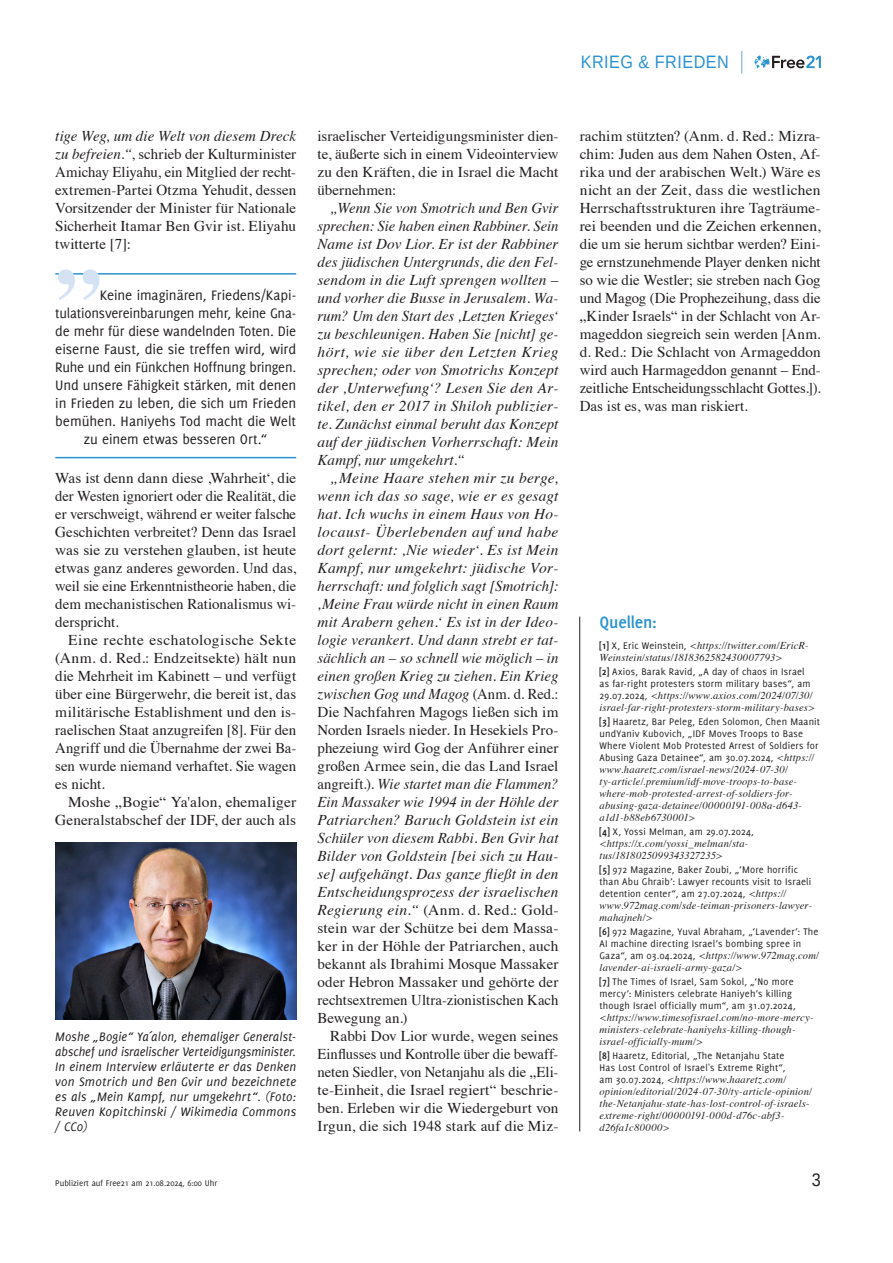
<style>
.page{position:relative;width:893px;height:1263px;background:#fff}
.page>*{position:absolute;margin:0;border:0;box-sizing:border-box;transform-origin:0 0}
.t1{font:700 91.5px "Times";color:#d4e2f4}
.t2{font:18px "Liberation Sans";letter-spacing:.03em;color:#2b93d1;scale:.9 1}
.t3{font:700 18px "Delicious";letter-spacing:-.01em;color:#2b93d1}
.t4{font:18px "Liberation Sans";color:#231f20;scale:.9 1}
.t5{font:15px/18px "Times";color:#231f20;text-align:justify}
.t6{font:italic 15px/18px "Times";letter-spacing:.01em;color:#231f20;text-align:justify}
.t7{font:15px "Delicious";letter-spacing:-.01em;color:#231f20}
.t8{font:italic 13.5px/15px "Delicious";letter-spacing:.015em;color:#231f20;text-align:justify}
.t9{font:italic 10.5px/12px "Times";letter-spacing:.02em;color:#231f20}
.t10{font:10.5px/12px "Delicious";letter-spacing:.015em;color:#231f20}
.t11{font:9px "Delicious";color:#231f20}
.s1{font-style:italic}
.s2{font-style:normal}
.s3{font-family:"Delicious";font-weight:700;font-style:normal}
.s4{font-family:"Delicious";font-style:normal}
.s5{font-weight:700}
.s6{font-family:"Times";font-style:italic}
</style>
<div class="page">
<svg style="left:755px;top:55px;width:66px;height:13px"></svg>
<svg style="left:741px;top:51px;width:1px;height:23px"></svg>
<hr style="left:55px;top:273px;width:241px;height:2px;background:#2b93d1">
<hr style="left:55px;top:457px;width:241px;height:1px;background:#2b93d1">
<img style="left:55px;top:843px;width:241px;height:176px">
<hr style="left:579px;top:617px;width:1px;height:514px;background:#231f20">
<p class="t2" style="left:581px;top:51px;width:166px">KRIEG &amp; FRIEDEN</p>
<p class="t5" style="left:55px;top:126px;width:242px"><span class="s1">tige Weg, um die Welt von diesem Dreck zu befreien.“</span>, schrieb der Kulturminister Amichay Eliyahu, ein Mitglied der recht&shy;extremen-Partei Otzma Yehudit, dessen Vorsitzender der Minister für Nationale Sicherheit Itamar Ben Gvir ist. Eliyahu twitterte [7]:</p>
<h1 class="t1" style="left:55px;top:165px;width:47px">„</h1>
<p class="t7" style="left:100px;top:287px;width:198px">Keine imaginären, Friedens/Kapi-</p>
<p class="t7" style="left:55px;top:305px;width:242px">tulationsvereinbarungen mehr, keine Gna-</p>
<p class="t7" style="left:55px;top:323px;width:242px">de mehr für diese wandelnden Toten. Die</p>
<p class="t7" style="left:55px;top:341px;width:242px">eiserne Faust, die sie treffen wird, wird</p>
<p class="t7" style="left:55px;top:359px;width:242px">Ruhe und ein Fünkchen Hoffnung bringen.</p>
<p class="t7" style="left:55px;top:377px;width:242px">Und unsere Fähigkeit stärken, mit denen</p>
<p class="t7" style="left:55px;top:395px;width:242px">in Frieden zu leben, die sich um Frieden</p>
<p class="t7" style="left:55px;top:413px;width:242px">bemühen. Haniyehs Tod macht die Welt</p>
<p class="t7" style="left:84px;top:431px;width:185px">zu einem etwas besseren Ort.“</p>
<p class="t5" style="left:55px;top:468px;width:242px">Was ist denn dann diese ,Wahrheitʻ, die der Westen ignoriert oder die Realität, die er verschweigt, während er weiter falsche Geschichten verbreitet? Denn das Israel was sie zu verstehen glauben, ist heute etwas ganz anderes geworden. Und das, weil sie eine Erkenntnistheorie haben, die dem mechanistischen Rationalismus wi&shy;derspricht.</p>
<p class="t5" style="left:55px;top:630px;width:242px;text-indent:13px">Eine rechte eschatologische Sekte (Anm. d. Red.: Endzeitsekte) hält nun die Mehrheit im Kabinett – und verfügt über eine Bürgerwehr, die bereit ist, das militärische Establishment und den is&shy;raelischen Staat anzugreifen [8]. Für den Angriff und die Übernahme der zwei Ba&shy;sen wurde niemand verhaftet. Sie wagen es nicht.</p>
<p class="t5" style="left:55px;top:792px;width:242px;text-align:right">Moshe „Bogie“ Ya'alon, ehemaliger<br>Generalstabschef der IDF, der auch als</p>
<p class="t8" style="left:55px;top:1029px;width:242px">Moshe „Bogie“ Ya´alon, ehemaliger Generalst&shy;abschef und israelischer Verteidigungsminister.<br>In einem Interview erläuterte er das Denken von Smotrich und Ben Gvir und bezeichnete es als „Mein Kampf, nur umgekehrt“. (Foto:<br>Reuven Kopitchinski / Wikimedia Commons / CC0)</p>
<p class="t5" style="left:317px;top:126px;width:242px">israelischer Verteidigungsminister dien&shy;te, äußerte sich in einem Videointerview zu den Kräften, die in Israel die Macht übernehmen:</p>
<p class="t6" style="left:317px;top:198px;width:242px;text-indent:13px">„Wenn Sie von Smotrich und Ben Gvir sprechen: Sie haben einen Rabbiner. Sein Name ist Dov Lior. Er ist der Rabbiner des jüdischen Untergrunds, die den Fel&shy;sendom in die Luft sprengen wollten – und vorher die Busse in Jerusalem. Wa&shy;rum? Um den Start des ,Letzten Kriegesʻ zu beschleunigen. Haben Sie [nicht] ge&shy;hört, wie sie über den Letzten Krieg sprechen; oder von Smotrichs Konzept der ,Unterwefungʻ? Lesen Sie den Ar&shy;tikel, den er 2017 in Shiloh publizier&shy;te. Zunächst einmal beruht das Konzept auf der jüdischen Vorherrschaft: Mein Kampf, nur umgekehrt.“</p>
<p class="t6" style="left:317px;top:468px;width:242px;text-indent:13px">„Meine Haare stehen mir zu berge, wenn ich das so sage, wie er es gesagt hat. Ich wuchs in einem Haus von Ho&shy;locaust- Überlebenden auf und habe dort gelernt: ,Nie wiederʻ. Es ist Mein Kampf, nur umgekehrt: jüdische Vor&shy;herrschaft: und folglich sagt [Smotrich]: ,Meine Frau würde nicht in einen Raum mit Arabern gehen.ʻ Es ist in der Ideo&shy;logie verankert. Und dann strebt er tat&shy;sächlich an – so schnell wie möglich – in einen großen Krieg zu ziehen. Ein Krieg zwischen Gog und Magog <span class="s2">(Anm. d. Red.:<br>Die Nachfahren Magogs ließen sich im Norden Israels nieder. In Hesekiels Pro&shy;phezeiung wird Gog der Anführer einer großen Armee sein, die das Land Israel angreift.)</span>. Wie startet man die Flammen?<br>Ein Massaker wie 1994 in der Höhle der Patriarchen? Baruch Goldstein ist ein Schüler von diesem Rabbi. Ben Gvir hat Bilder von Goldstein [bei sich zu Hau&shy;se] aufgehängt. Das ganze fließt in den Entscheidungsprozess der israelischen Regierung ein.“ <span class="s2">(Anm. d. Red.: Gold&shy;stein war der Schütze bei dem Massa&shy;ker in der Höhle der Patriarchen, auch bekannt als Ibrahimi Mosque Massaker oder Hebron Massaker und gehörte der rechtsextremen Ultra-zionistischen Kach Bewegung an.)</span></p>
<p class="t5" style="left:317px;top:1026px;width:242px;text-indent:13px">Rabbi Dov Lior wurde, wegen seines Einflusses und Kontrolle über die bewaff&shy;neten Siedler, von Netanjahu als die „Eli&shy;te-Einheit, die Israel regiert“ beschrie&shy;ben. Erleben wir die Wiedergeburt von Irgun, die sich 1948 stark auf die Miz-</p>
<p class="t5" style="left:580px;top:126px;width:242px">rachim stützten? (Anm. d. Red.: Mizra&shy;chim: Juden aus dem Nahen Osten, Af&shy;rika und der arabischen Welt.) Wäre es nicht an der Zeit, dass die westlichen Herrschaftsstrukturen ihre Tagträume&shy;rei beenden und die Zeichen erkennen, die um sie herum sichtbar werden? Eini&shy;ge ernstzunehmende Player denken nicht so wie die Westler; sie streben nach Gog und Magog (Die Prophezeihung, dass die „Kinder Israels“ in der Schlacht von Ar&shy;mageddon siegreich sein werden [Anm. d. Red.: Die Schlacht von Armageddon wird auch Harmageddon genannt – End&shy;zeitliche Entscheidungsschlacht Gottes.]).<br>Das ist es, was man riskiert.</p>
<p class="t3" style="left:600px;top:612px;width:59px">Quellen:</p>
<p class="t9" style="left:600px;top:638px;width:211px"><span class="s3">[1]</span> <span class="s4">X, Eric Weinstein,</span> &lt;https://twitter.com/EricR-<br>Weinstein/status/1818362582430007793&gt;</p>
<p class="t10" style="left:600px;top:665px;width:213px"><span class="s5">[2]</span> Axios, Barak Ravid, „A day of chaos in Israel as far-right protesters storm military bases“, am</p>
<p class="t9" style="left:600px;top:688px;width:217px"><span class="s4">29.07.2024,</span> &lt;https://www.axios.com/2024/07/30/ israel-far-right-protesters-storm-military-bases&gt;</p>
<p class="t10" style="left:600px;top:715px;width:222px"><span class="s5">[3]</span> Haaretz, Bar Peleg, Eden Solomon, Chen Maanit undYaniv Kubovich, „IDF Moves Troops to Base Where Violent Mob Protested Arrest of Soldiers for Abusing Gaza Detainee“, am 30.07.2024, <span class="s6">&lt;https://</span></p>
<p class="t9" style="left:600px;top:763px;width:204px">www.haaretz.com/israel-news/2024-07-30/ ty-article/.premium/idf-move-troops-to-base&shy;where-mob-protested-arrest-of-soldiers-for&shy;abusing-gaza-detainee/00000191-008a-d643- a1d1-b88eb6730001&gt;</p>
<p class="t10" style="left:600px;top:825px;width:156px"><span class="s5">[4]</span> X, Yossi Melman, am 29.07.2024,</p>
<p class="t9" style="left:600px;top:837px;width:150px">&lt;https://x.com/yossi_melman/sta&shy;tus/1818025099343327235&gt;</p>
<p class="t10" style="left:600px;top:863px;width:213px"><span class="s5">[5]</span> 972 Magazine, Baker Zoubi, „‘More horrific than Abu Ghraib’: Lawyer recounts visit to Israeli detention center“, am 27.07.2024, <span class="s6">&lt;https://</span></p>
<p class="t9" style="left:600px;top:899px;width:214px">www.972mag.com/sde-teiman-prisoners-lawyer&shy;mahajneh/&gt;</p>
<p class="t10" style="left:600px;top:926px;width:220px"><span class="s5">[6]</span> 972 Magazine, Yuval Abraham, „‘Lavender’: The<br>AI machine directing Israel’s bombing spree in</p>
<p class="t9" style="left:600px;top:949px;width:221px"><span class="s4">Gaza“, am 03.04.2024,</span> &lt;https://www.972mag.com/ lavender-ai-israeli-army-gaza/&gt;</p>
<p class="t10" style="left:600px;top:976px;width:198px"><span class="s5">[7]</span> The Times of Israel, Sam Sokol, „‘No more mercy’: Ministers celebrate Haniyeh’s killing though Israel officially mum“, am 31.07.2024,</p>
<p class="t9" style="left:600px;top:1011px;width:215px">&lt;https://www.timesofisrael.com/no-more-mercy&shy;ministers-celebrate-haniyehs-killing-though&shy;israel-officially-mum/&gt;</p>
<p class="t10" style="left:600px;top:1050px;width:187px"><span class="s5">[8]</span> Haaretz, Editorial, „The Netanjahu State<br>Has Lost Control of Israel's Extreme Right“,</p>
<p class="t9" style="left:600px;top:1073px;width:214px"><span class="s4">am 30.07.2024,</span> &lt;https://www.haaretz.com/ opinion/editorial/2024-07-30/ty-article-opinion/ the-Netanjahu-state-has-lost-control-of-israels&shy;extreme-right/00000191-000d-d76c-abf3- d26fa1c80000&gt;</p>
<p class="t11" style="left:55px;top:1177px;width:163px">Publiziert auf Free21 am 21.08.2024, 6:00 Uhr</p>
<p class="t4" style="left:812px;top:1168px;width:12px">3</p>
</div>
